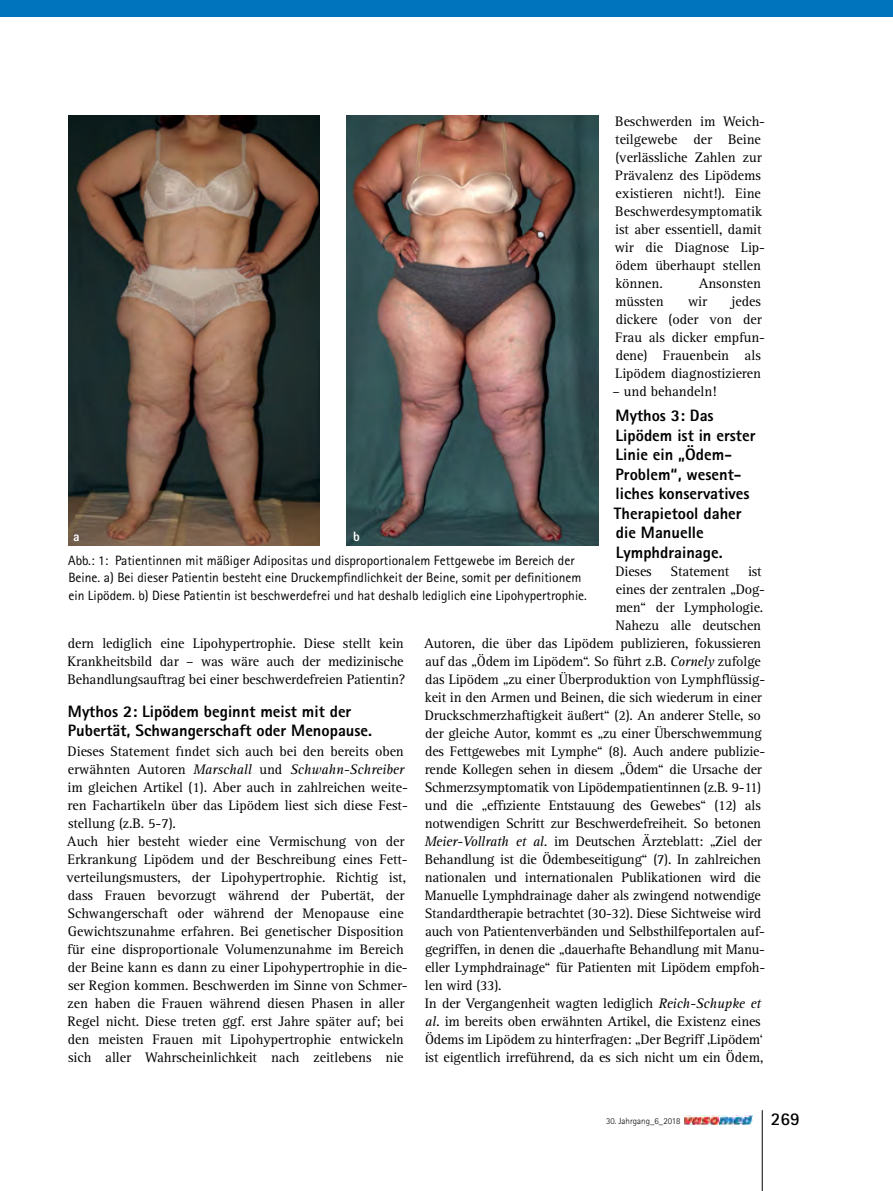
<style>
.page{position:relative;width:893px;height:1191px;background:#fff}
.page>*{position:absolute;margin:0;border:0;box-sizing:border-box;transform-origin:0 0}
.t1{font:700 18px "Rotis Sans Serif Std";color:#000}
.t2{font:800 16.5px/19.5px "Rotis Sans Serif Std";color:#000}
.t3{font:14.25px/18px "Rotis Serif Std";letter-spacing:-.01em;color:#000}
.t4{font:13.5px/17.2px "Rotis Sans Serif Std";color:#000}
.t5{font:800 13.5px "Rotis Sans Serif Std";color:#fff}
.t6{font:300 9px "Rotis Sans Serif Std";color:#000}
.s1{font-style:italic}
</style>
<div class="page">
<img style="left:684px;top:1115px;width:68px;height:9px">
<hr style="left:762px;top:1110px;width:1px;height:81px;background:#000">
<div style="left:0;top:0;width:893px;height:17px;background:#0075bd"></div>
<img style="left:68px;top:116px;width:252px;height:429px">
<img style="left:347px;top:116px;width:251px;height:429px">
<p class="t3" style="left:615px;top:113px;width:152px">Beschwerden im Weich&shy;teilgewebe der Beine (verlässliche Zahlen zur<br>Prävalenz des Lipödems existieren nicht!). Eine<br>Beschwerdesymptomatik ist aber essentiell, damit wir die Diagnose Lip&shy;ödem überhaupt stellen können.</p>
<p class="t3" style="left:699px;top:275px;width:64px">Ansonsten</p>
<p class="t3" style="left:615px;top:293px;width:151px;text-indent:116px">jedes dickere (oder von der<br>Frau als dicker empfun&shy;dene) Frauenbein als<br>Lipödem diagnostizieren</p>
<p class="t3" style="left:612px;top:383px;width:106px">– und behandeln!</p>
<p class="t2" style="left:614px;top:405px;width:143px">Mythos 3: Das<br>Lipödem ist in erster<br>Linie ein „Ödem-<br>Problem“, wesent&shy;liches konservatives<br>Therapietool daher die Manuelle<br>Lymphdrainage.</p>
<p class="t3" style="left:615px;top:563px;width:38px">Dieses</p>
<p class="t3" style="left:670px;top:563px;width:60px">Statement</p>
<p class="t3" style="left:748px;top:563px;width:15px">ist</p>
<p class="t3" style="left:616px;top:581px;width:151px">eines der zentralen „Dog-</p>
<p class="t3" style="left:615px;top:599px;width:149px">men“ der Lymphologie.</p>
<p class="t3" style="left:615px;top:617px;width:147px">Nahezu alle deutschen</p>
<p class="t3" style="left:424px;top:635px;width:338px">Autoren, die über das Lipödem publizieren, fokussieren</p>
<p class="t3" style="left:425px;top:653px;width:337px">auf das „Ödem im Lipödem“. So führt z.B. <span class="s1">Cornely</span> zufolge</p>
<p class="t3" style="left:425px;top:671px;width:341px">das Lipödem „zu einer Überproduktion von Lymphflüssig-</p>
<p class="t3" style="left:425px;top:689px;width:338px">keit in den Armen und Beinen, die sich wiederum in einer</p>
<p class="t3" style="left:425px;top:707px;width:338px">Druckschmerzhaftigkeit äußert“ (2). An anderer Stelle, so</p>
<p class="t3" style="left:425px;top:725px;width:338px">der gleiche Autor, kommt es „zu einer Überschwemmung</p>
<p class="t3" style="left:425px;top:743px;width:341px">des Fettgewebes mit Lymphe“ (8). Auch andere publizie-</p>
<p class="t3" style="left:425px;top:761px;width:339px">rende Kollegen sehen in diesem „Ödem“ die Ursache der</p>
<p class="t3" style="left:425px;top:779px;width:338px">Schmerzsymptomatik von Lipödempatientinnen (z.B. 9-11)</p>
<p class="t3" style="left:425px;top:797px;width:337px">und die „effiziente Entstauung des Gewebes“ (12) als</p>
<p class="t3" style="left:425px;top:815px;width:338px">notwendigen Schritt zur Beschwerdefreiheit. So betonen</p>
<p class="t3" style="left:424px;top:833px;width:339px"><span class="s1">Meier-Vollrath et al.</span> im Deutschen Ärzteblatt: „Ziel der</p>
<p class="t3" style="left:425px;top:851px;width:338px">Behandlung ist die Ödembeseitigung“ (7). In zahlreichen</p>
<p class="t3" style="left:425px;top:869px;width:338px">nationalen und internationalen Publikationen wird die</p>
<p class="t3" style="left:425px;top:887px;width:338px">Manuelle Lymphdrainage daher als zwingend notwendige</p>
<p class="t3" style="left:425px;top:905px;width:338px">Standardtherapie betrachtet (30-32). Diese Sichtweise wird</p>
<p class="t3" style="left:425px;top:923px;width:341px">auch von Patientenverbänden und Selbsthilfeportalen auf-</p>
<p class="t3" style="left:425px;top:941px;width:341px">gegriffen, in denen die „dauerhafte Behandlung mit Manu-</p>
<p class="t3" style="left:425px;top:959px;width:341px">eller Lymphdrainage“ für Patienten mit Lipödem empfoh-</p>
<p class="t3" style="left:425px;top:977px;width:78px">len wird (33).</p>
<p class="t3" style="left:425px;top:995px;width:337px">In der Vergangenheit wagten lediglich <span class="s1">Reich-Schupke et</span></p>
<p class="t3" style="left:425px;top:1013px;width:337px"><span class="s1">al.</span> im bereits oben erwähnten Artikel, die Existenz eines</p>
<p class="t3" style="left:425px;top:1031px;width:340px">Ödems im Lipödem zu hinterfragen: „Der Begriff ‚Lipödem‘</p>
<p class="t3" style="left:425px;top:1049px;width:340px">ist eigentlich irreführend, da es sich nicht um ein Ödem,</p>
<p class="t3" style="left:615px;top:293px;width:50px">müssten</p>
<p class="t3" style="left:688px;top:293px;width:21px">wir</p>
<p class="t5" style="left:73px;top:527px;width:8px">a</p>
<p class="t5" style="left:353px;top:527px;width:8px">b</p>
<p class="t4" style="left:68px;top:552px;width:520px">Abb.: 1: Patientinnen mit mäßiger Adipositas und disproportionalem Fettgewebe im Bereich der<br>Beine. a) Bei dieser Patientin besteht eine Druckempfindlichkeit der Beine, somit per definitionem ein Lipödem. b) Diese Patientin ist beschwerdefrei und hat deshalb lediglich eine Lipohypertrophie.</p>
<p class="t3" style="left:68px;top:635px;width:339px">dern lediglich eine Lipohypertrophie. Diese stellt kein<br>Krankheitsbild dar – was wäre auch der medizinische<br>Behandlungsauftrag bei einer beschwerdefreien Patientin?</p>
<p class="t2" style="left:68px;top:701px;width:306px">Mythos 2: Lipödem beginnt meist mit der<br>Pubertät, Schwangerschaft oder Menopause.</p>
<p class="t3" style="left:67px;top:743px;width:343px">Dieses Statement findet sich auch bei den bereits oben erwähnten Autoren <span class="s1">Marschall</span> und <span class="s1">Schwahn-Schreiber </span>im gleichen Artikel (1). Aber auch in zahlreichen weite&shy;ren Fachartikeln über das Lipödem liest sich diese Fest&shy;stellung (z.B. 5-7).<br>Auch hier besteht wieder eine Vermischung von der Erkrankung Lipödem und der Beschreibung eines Fett&shy;verteilungsmusters, der Lipohypertrophie. Richtig ist, dass Frauen bevorzugt während der Pubertät, der Schwangerschaft oder während der Menopause eine Gewichtszunahme erfahren. Bei genetischer Disposition für eine disproportionale Volumenzunahme im Bereich der Beine kann es dann zu einer Lipohypertrophie in die&shy;ser Region kommen. Beschwerden im Sinne von Schmer&shy;zen haben die Frauen während diesen Phasen in aller Regel nicht. Diese treten ggf. erst Jahre später auf; bei den meisten Frauen mit Lipohypertrophie entwickeln sich aller Wahrscheinlichkeit nach zeitlebens nie</p>
<p class="t6" style="left:606px;top:1115px;width:76px">30. Jahrgang_6_2018</p>
<p class="t1" style="left:771px;top:1107px;width:30px">269</p>
</div>
